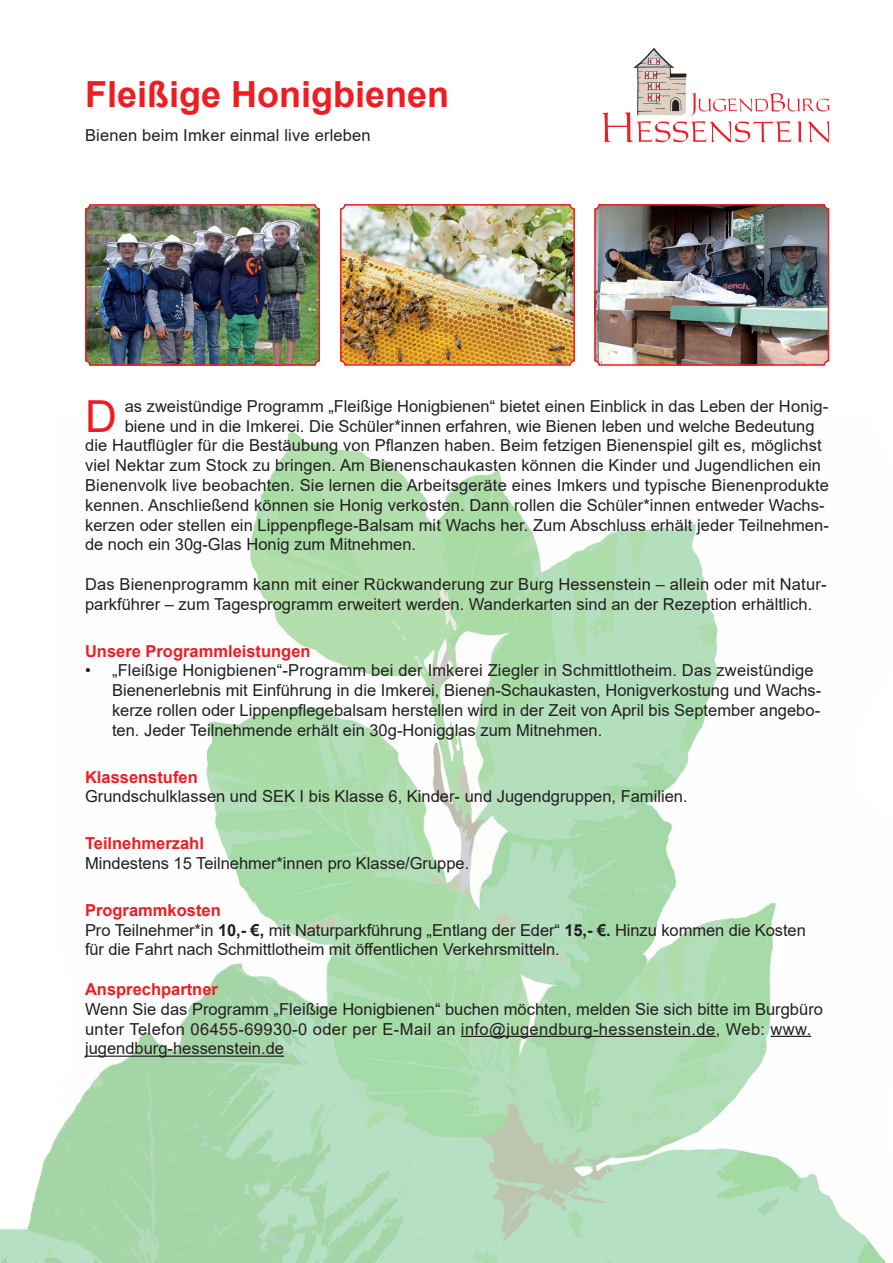
<style>
.page{position:relative;width:893px;height:1263px;background:#fff}
.page>*{position:absolute;margin:0;border:0;box-sizing:border-box;transform-origin:0 0}
.t1{font:44.1px "Arial";color:#ee1d23}
.t2{font:700 36px "Arial";color:#ee1d23}
.t3{font:16.5px/19.8px "Arial";color:#231f20}
.t4{font:700 16.5px "Arial";color:#ee1d23}
.s1{font-weight:700;color:#ee1d23}
.s2{font-weight:700}
</style>
<div class="page">
<img style="left:0;top:431px;width:886px;height:832px">
<hr style="left:461px;top:1036px;width:255px;height:1px;background:#231f20">
<hr style="left:771px;top:1036px;width:40px;height:1px;background:#231f20">
<hr style="left:85px;top:1055px;width:199px;height:2px;background:#231f20">
<img style="left:88px;top:207px;width:229px;height:156px">
<div style="left:85px;top:204px;width:235px;height:162px;border:2px solid #ee1d23;border-radius:4px"></div>
<img style="left:343px;top:207px;width:229px;height:156px">
<div style="left:340px;top:204px;width:235px;height:162px;border:2px solid #ee1d23;border-radius:4px"></div>
<img style="left:597px;top:207px;width:229px;height:156px">
<div style="left:594px;top:204px;width:235px;height:162px;border:2px solid #ee1d23;border-radius:4px"></div>
<svg style="left:602px;top:48px;width:227px;height:95px"></svg>
<h2 class="t2" style="left:85px;top:69px;width:366px">Fleißige Honigbienen</h2>
<p class="t3" style="left:85px;top:125px;width:287px">Bienen beim Imker einmal live erleben</p>
<h1 class="t1" style="left:85px;top:386px;width:33px">D</h1>
<p class="t3" style="left:125px;top:396px;width:705px">as zweistündige Programm „Fleißige Honigbienen“ bietet einen Einblick in das Leben der Honig-</p>
<p class="t3" style="left:125px;top:416px;width:691px">biene und in die Imkerei. Die Schüler*innen erfahren, wie Bienen leben und welche Bedeutung</p>
<p class="t3" style="left:85px;top:435px;width:738px">die Hautflügler für die Bestäubung von Pflanzen haben. Beim fetzigen Bienenspiel gilt es, möglichst</p>
<p class="t3" style="left:85px;top:455px;width:738px">viel Nektar zum Stock zu bringen. Am Bienenschaukasten können die Kinder und Jugendlichen ein</p>
<p class="t3" style="left:85px;top:475px;width:746px">Bienenvolk live beobachten. Sie lernen die Arbeitsgeräte eines Imkers und typische Bienenprodukte</p>
<p class="t3" style="left:85px;top:495px;width:741px">kennen. Anschließend können sie Honig verkosten. Dann rollen die Schüler*innen entweder Wachs-</p>
<p class="t3" style="left:85px;top:515px;width:745px">kerzen oder stellen ein Lippenpflege-Balsam mit Wachs her. Zum Abschluss erhält jeder Teilnehmen-</p>
<p class="t3" style="left:85px;top:534px;width:333px">de noch ein 30g-Glas Honig zum Mitnehmen.</p>
<p class="t3" style="left:85px;top:574px;width:743px">Das Bienenprogramm kann mit einer Rückwanderung zur Burg Hessenstein – allein oder mit Natur&shy;parkführer – zum Tagesprogramm erweitert werden. Wanderkarten sind an der Rezeption erhältlich.</p>
<p class="t4" style="left:85px;top:639px;width:227px">Unsere Programmleistungen</p>
<p class="t3" style="left:112px;top:660px;width:711px;text-indent:-27px">• „Fleißige Honigbienen“-Programm bei der Imkerei Ziegler in Schmittlotheim. Das zweistündige Bienenerlebnis mit Einführung in die Imkerei, Bienen-Schaukasten, Honigverkostung und Wachs&shy;kerze rollen oder Lippenpflegebalsam herstellen wird in der Zeit von April bis September angebo&shy;ten. Jeder Teilnehmende erhält ein 30g-Honigglas zum Mitnehmen.</p>
<p class="t4" style="left:85px;top:765px;width:114px">Klassenstufen</p>
<p class="t3" style="left:85px;top:786px;width:604px">Grundschulklassen und SEK I bis Klasse 6, Kinder- und Jugendgruppen, Familien.</p>
<p class="t4" style="left:85px;top:832px;width:120px">Teilnehmerzahl</p>
<p class="t3" style="left:85px;top:853px;width:386px">Mindestens 15 Teilnehmer*innen pro Klasse/Gruppe.</p>
<p class="t3" style="left:85px;top:900px;width:722px"><span class="s1">Programmkosten<br></span>Pro Teilnehmer*in <span class="s2">10,- €,</span> mit Naturparkführung „Entlang der Eder“ <span class="s2">15,- €.</span> Hinzu kommen die Kosten für die Fahrt nach Schmittlotheim mit öffentlichen Verkehrsmitteln.</p>
<p class="t4" style="left:85px;top:977px;width:134px">Ansprechpartner</p>
<p class="t3" style="left:85px;top:999px;width:739px">Wenn Sie das Programm „Fleißige Honigbienen“ buchen möchten, melden Sie sich bitte im Burgbüro unter Telefon 06455-69930-0 oder per E-Mail an info@jugendburg-hessenstein.de, Web: www. jugendburg-hessenstein.de</p>
</div>
